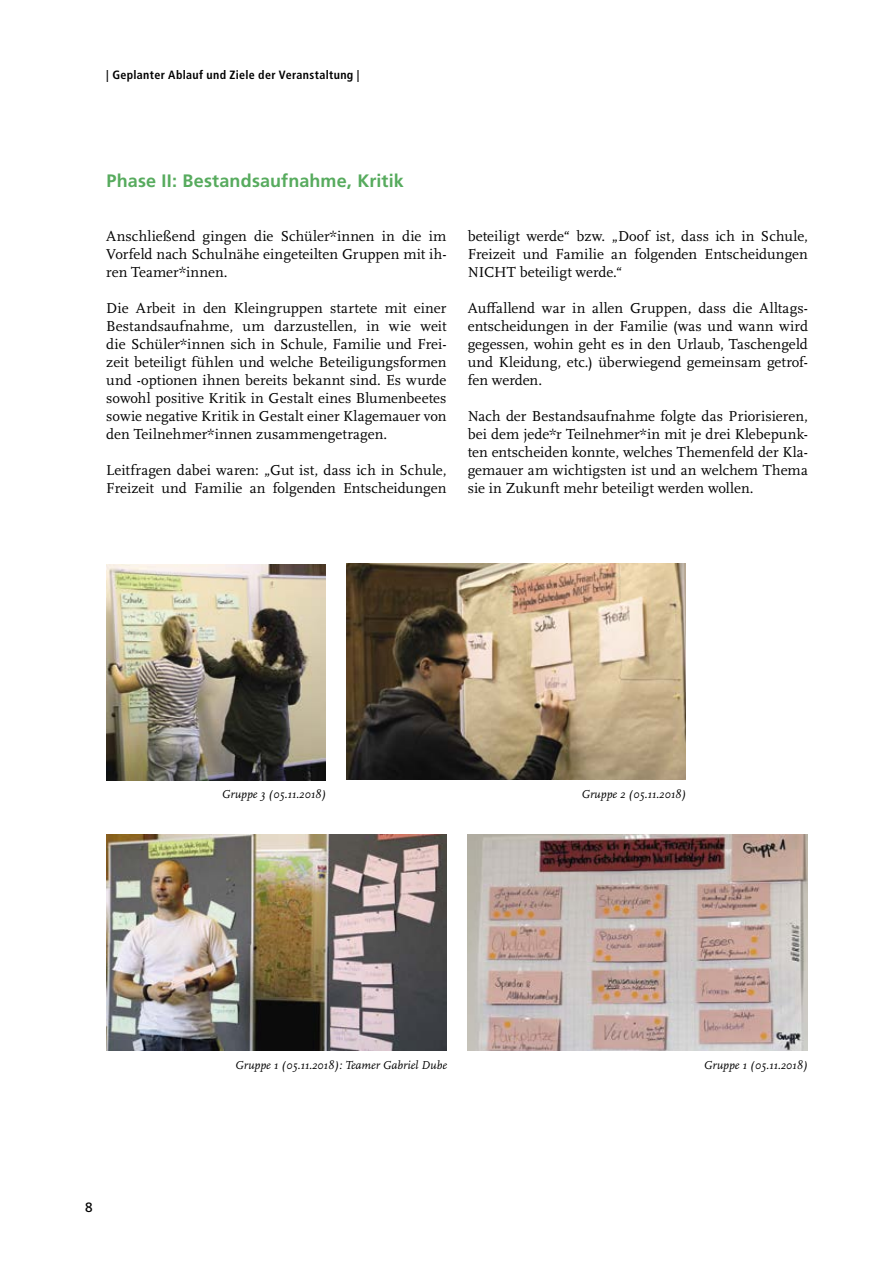
<style>
.page{position:relative;width:893px;height:1263px;background:#fff}
.page>*{position:absolute;margin:0;border:0;box-sizing:border-box;transform-origin:0 0}
.t1{font:700 18px "Frutiger";letter-spacing:.01em;color:#57ab5e}
.t2{font:15px/18px "Scala Pro";letter-spacing:.005em;color:#000;text-align:justify}
.t3{font:13.5px "Frutiger";color:#000}
.t4{font:italic 12px "Scala Pro";color:#000}
.t5{font:700 condensed 12px "Frutiger";letter-spacing:.025em;color:#000}
</style>
<div class="page">
<img style="left:106px;top:564px;width:220px;height:216px">
<img style="left:346px;top:564px;width:340px;height:215px">
<img style="left:106px;top:834px;width:340px;height:216px">
<img style="left:468px;top:834px;width:340px;height:216px">
<p class="t5" style="left:106px;top:67px;width:255px">| Geplanter Ablauf und Ziele der Veranstaltung |</p>
<p class="t1" style="left:107px;top:170px;width:299px">Phase II: Bestandsaufnahme, Kritik</p>
<p class="t2" style="left:106px;top:227px;width:342px">Anschließend gingen die Schüler*innen in die im Vorfeld nach Schulnähe eingeteilten Gruppen mit ih&shy;ren Teamer*innen.</p>
<p class="t2" style="left:106px;top:299px;width:342px">Die Arbeit in den Kleingruppen startete mit einer Bestandsaufnahme, um darzustellen, in wie weit die Schüler*innen sich in Schule, Familie und Frei&shy;zeit beteiligt fühlen und welche Beteiligungsformen und -optionen ihnen bereits bekannt sind. Es wurde sowohl positive Kritik in Gestalt eines Blumenbeetes sowie negative Kritik in Gestalt einer Klagemauer von den Teilnehmer*innen zusammengetragen.</p>
<p class="t2" style="left:106px;top:461px;width:342px">Leitfragen dabei waren: „Gut ist, dass ich in Schule,<br>Freizeit und Familie an folgenden Entscheidungen</p>
<p class="t2" style="left:468px;top:227px;width:342px">beteiligt werde“ bzw. „Doof ist, dass ich in Schule, Freizeit und Familie an folgenden Entscheidungen NICHT beteiligt werde.“</p>
<p class="t2" style="left:468px;top:299px;width:342px">Auffallend war in allen Gruppen, dass die Alltags&shy;entscheidungen in der Familie (was und wann wird gegessen, wohin geht es in den Urlaub, Taschengeld und Kleidung, etc.) überwiegend gemeinsam getrof&shy;fen werden.</p>
<p class="t2" style="left:468px;top:407px;width:342px">Nach der Bestandsaufnahme folgte das Priorisieren, bei dem jede*r Teilnehmer*in mit je drei Klebepunk&shy;ten entscheiden konnte, welches Themenfeld der Kla&shy;gemauer am wichtigsten ist und an welchem Thema sie in Zukunft mehr beteiligt werden wollen.</p>
<p class="t3" style="left:85px;top:1199px;width:9px">8</p>
<p class="t4" style="left:222px;top:787px;width:106px">Gruppe 3 (05.11.2018)</p>
<p class="t4" style="left:581px;top:787px;width:106px">Gruppe 2 (05.11.2018)</p>
<p class="t4" style="left:235px;top:1057px;width:213px">Gruppe 1 (05.11.2018): Teamer Gabriel Dube</p>
<p class="t4" style="left:704px;top:1057px;width:105px">Gruppe 1 (05.11.2018)</p>
</div>
